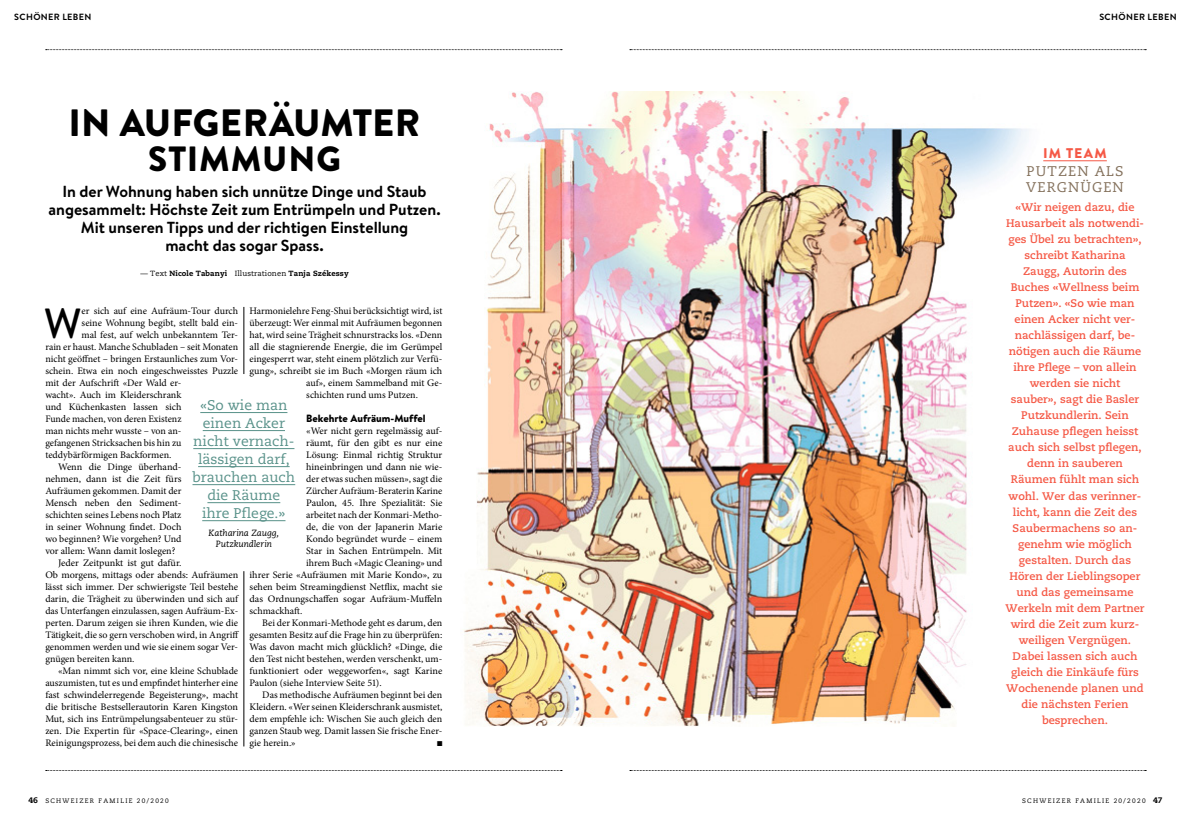
<style>
.page{position:relative;width:1191px;height:823px;background:#fff}
.page>*{position:absolute;margin:0;border:0;box-sizing:border-box;transform-origin:0 0}
._211_GS3sp_Initial_3{font:500 42.1px "Brandon Text";color:#000}
._100_Headline_Story{font:900 38px "Brandon Grotesque";color:#000}
._100_Headline_Story-2{font:900 35px "Brandon Grotesque";letter-spacing:.025em;color:#000}
._110_Lead_Brd_16pt_z{font:700 16px/18px "Brandon Text";color:#000;text-align:center}
.QUOTE_Caeci_15_5pt_x{font:14px/18px "Caecilia";color:#589189;text-align:center}
.TESTIMONIAL_Brd_Tite{font:14px/18px "Caecilia";letter-spacing:.08em;color:#84715c;text-align:center}
.MAGAZIN_Text_CaeciFe{font:700 11px/16px "Caecilia";color:#f55946;text-align:center}
._230_Zwischentitel_B{font:900 10.5px "Brandon Text";color:#000}
._220_GS3sp_mEinz_x08{font:10px/12px "Minion Pro";color:#000;text-align:justify}
._220_GS3sp_oEinz_x08{font:10px "Minion Pro";color:#000}
._211_GS3sp_Initial_3-2{font:10px "Minion Pro";color:#000}
._220_GS3sp_mEinz_x08-2{font:italic 9px/11px "Caecilia";letter-spacing:-.005em;color:#000;text-align:center}
.RUBRIKTITEL_klein_Br{font:700 9px "Brandon Grotesque";letter-spacing:.04em;color:#000}
.PAGINA_8pt_Zahl_x08{font:800 8px "Caecilia";color:#000}
._150_Autorenzeile_Ca{font:800 7.5px "Caecilia";letter-spacing:.015em;color:#000}
._900_Schlusspunkt{font:7px "Zapf Dingbats Std";color:#000}
.PAGINA_6_5pt_Text_x0{font:6.5px "Caecilia";letter-spacing:.2em;color:#000}
.s1{font-weight:400}
.s2{font-family:"Brandon Grotesque";font-weight:900;color:#f55946}
</style>
<div class="page">
<svg style="left:46px;top:49px;width:516px;height:1px"></svg>
<svg style="left:630px;top:49px;width:516px;height:1px"></svg>
<img style="left:464px;top:91px;width:621px;height:634px">
<hr style="left:244px;top:307px;width:1px;height:67px;background:#000">
<hr style="left:244px;top:571px;width:1px;height:175px;background:#000">
<hr style="left:200px;top:412px;width:87px;height:1px;background:#589189">
<hr style="left:203px;top:430px;width:82px;height:1px;background:#589189">
<hr style="left:193px;top:448px;width:101px;height:1px;background:#589189">
<hr style="left:198px;top:466px;width:92px;height:1px;background:#589189">
<hr style="left:192px;top:484px;width:103px;height:1px;background:#589189">
<hr style="left:207px;top:502px;width:73px;height:1px;background:#589189">
<hr style="left:202px;top:520px;width:83px;height:1px;background:#589189">
<svg style="left:993px;top:535px;width:42px;height:115px"></svg>
<hr style="left:1043px;top:160px;width:63px;height:1px;background:#f55946">
<p class="RUBRIKTITEL_klein_Br" style="left:14px;top:11px;width:79px">SCHÖNER LEBEN</p>
<p class="RUBRIKTITEL_klein_Br" style="left:1099px;top:11px;width:79px">SCHÖNER LEBEN</p>
<p class="_100_Headline_Story" style="left:69px;top:96px;width:353px">IN AUFGERÄUMTER</p>
<p class="_100_Headline_Story-2" style="left:148px;top:134px;width:194px">STIMMUNG</p>
<p class="_110_Lead_Brd_16pt_z" style="left:48px;top:182px;width:394px">In der Wohnung haben sich unnütze Dinge und Staub angesammelt: Höchste Zeit zum Entrümpeln und Putzen.<br>Mit unseren Tipps und der richtigen Einstellung<br>macht das sogar Spass.</p>
<p class="_150_Autorenzeile_Ca" style="left:140px;top:268px;width:210px"><span class="s1">— Text</span> Nicole Tabanyi <span class="s1">Illustrationen</span> Tanja Székessy</p>
<p class="_211_GS3sp_Initial_3" style="left:44px;top:294px;width:39px">W</p>
<p class="_211_GS3sp_Initial_3-2" style="left:82px;top:304px;width:158px">er sich auf eine Aufräum-Tour durch</p>
<p class="_220_GS3sp_mEinz_x08" style="left:249px;top:304px;width:194px">Harmonielehre Feng-Shui berücksichtigt wird, ist</p>
<p class="_220_GS3sp_mEinz_x08" style="left:249px;top:316px;width:194px">überzeugt: Wer einmal mit Aufräumen begonnen</p>
<p class="_220_GS3sp_mEinz_x08" style="left:249px;top:328px;width:194px">hat, wird seine Trägheit schnurstracks los. «Denn</p>
<p class="_220_GS3sp_mEinz_x08" style="left:249px;top:340px;width:194px">all die stagnierende Energie, die im Gerümpel</p>
<p class="_220_GS3sp_mEinz_x08" style="left:249px;top:352px;width:194px">eingesperrt war, steht einem plötzlich zur Verfü-</p>
<p class="_220_GS3sp_mEinz_x08" style="left:249px;top:364px;width:194px">gung», schreibt sie im Buch «Morgen räum ich</p>
<p class="_220_GS3sp_mEinz_x08" style="left:306px;top:376px;width:138px">auf», einem Sammelband mit Ge-</p>
<p class="_220_GS3sp_mEinz_x08" style="left:306px;top:388px;width:113px">schichten rund ums Putzen.</p>
<p class="_230_Zwischentitel_B" style="left:306px;top:411px;width:121px">Bekehrte Aufräum-Muffel</p>
<p class="_220_GS3sp_oEinz_x08" style="left:306px;top:424px;width:138px">«Wer nicht gern regelmässig auf-</p>
<p class="_220_GS3sp_oEinz_x08" style="left:306px;top:436px;width:138px">räumt, für den gibt es nur eine</p>
<p class="_220_GS3sp_oEinz_x08" style="left:306px;top:448px;width:138px">Lösung: Einmal richtig Struktur</p>
<p class="_220_GS3sp_oEinz_x08" style="left:306px;top:460px;width:138px">hineinbringen und dann nie wie-</p>
<p class="_220_GS3sp_oEinz_x08" style="left:306px;top:472px;width:138px">der etwas suchen müssen», sagt die</p>
<p class="_220_GS3sp_oEinz_x08" style="left:306px;top:484px;width:138px">Zürcher Aufräum-Beraterin Karine</p>
<p class="_220_GS3sp_oEinz_x08" style="left:306px;top:496px;width:138px">Paulon, 45. Ihre Spezialität: Sie</p>
<p class="_220_GS3sp_oEinz_x08" style="left:306px;top:508px;width:138px">arbeitet nach der Konmari-Metho-</p>
<p class="_220_GS3sp_oEinz_x08" style="left:306px;top:520px;width:138px">de, die von der Japanerin Marie</p>
<p class="_220_GS3sp_oEinz_x08" style="left:306px;top:532px;width:138px">Kondo begründet wurde – einem</p>
<p class="_220_GS3sp_oEinz_x08" style="left:306px;top:544px;width:138px">Star in Sachen Entrümpeln. Mit</p>
<p class="_220_GS3sp_oEinz_x08" style="left:306px;top:556px;width:138px">ihrem Buch «Magic Cleaning» und</p>
<p class="_220_GS3sp_oEinz_x08" style="left:249px;top:568px;width:194px">ihrer Serie «Aufräumen mit Marie Kondo», zu</p>
<p class="_220_GS3sp_oEinz_x08" style="left:249px;top:580px;width:194px">sehen beim Streamingdienst Netflix, macht sie</p>
<p class="_220_GS3sp_oEinz_x08" style="left:249px;top:592px;width:194px">das Ordnungschaffen sogar Aufräum-Muffeln</p>
<p class="_220_GS3sp_oEinz_x08" style="left:249px;top:604px;width:54px">schmackhaft.</p>
<p class="_220_GS3sp_mEinz_x08" style="left:249px;top:616px;width:194px;text-indent:13px">Bei der Konmari-Methode geht es darum, den gesamten Besitz auf die Frage hin zu überprüfen:<br>Was davon macht mich glücklich? «Dinge, die den Test nicht bestehen, werden verschenkt, um&shy;funktioniert oder weggeworfen«, sagt Karine Paulon (siehe Interview Seite 51).</p>
<p class="_220_GS3sp_mEinz_x08" style="left:249px;top:688px;width:194px;text-indent:13px">Das methodische Aufräumen beginnt bei den Kleidern. «Wer seinen Kleiderschrank ausmistet, dem empfehle ich: Wischen Sie auch gleich den ganzen Staub weg. Damit lassen Sie frische Ener&shy;gie herein.»</p>
<p class="_211_GS3sp_Initial_3-2" style="left:82px;top:316px;width:158px">seine Wohnung begibt, stellt bald ein-</p>
<p class="_211_GS3sp_Initial_3-2" style="left:82px;top:328px;width:158px">mal fest, auf welch unbekanntem Ter-</p>
<p class="_211_GS3sp_Initial_3-2" style="left:45px;top:340px;width:194px">rain er haust. Manche Schubladen – seit Monaten</p>
<p class="_211_GS3sp_Initial_3-2" style="left:45px;top:352px;width:194px">nicht geöffnet – bringen Erstaunliches zum Vor-</p>
<p class="_211_GS3sp_Initial_3-2" style="left:45px;top:364px;width:194px">schein. Etwa ein noch eingeschweisstes Puzzle</p>
<p class="_211_GS3sp_Initial_3-2" style="left:45px;top:376px;width:138px">mit der Aufschrift «Der Wald er-</p>
<p class="_211_GS3sp_Initial_3-2" style="left:45px;top:388px;width:138px">wacht». Auch im Kleiderschrank</p>
<p class="_211_GS3sp_Initial_3-2" style="left:45px;top:400px;width:138px">und Küchenkasten lassen sich</p>
<p class="_211_GS3sp_Initial_3-2" style="left:45px;top:412px;width:138px">Funde machen, von deren Existenz</p>
<p class="_211_GS3sp_Initial_3-2" style="left:45px;top:424px;width:138px">man nichts mehr wusste – von an-</p>
<p class="_211_GS3sp_Initial_3-2" style="left:45px;top:436px;width:138px">gefangenen Stricksachen bis hin zu</p>
<p class="_211_GS3sp_Initial_3-2" style="left:45px;top:448px;width:128px">teddybärförmigen Backformen.</p>
<p class="_220_GS3sp_mEinz_x08" style="left:45px;top:460px;width:138px;text-indent:13px">Wenn die Dinge überhand&shy;nehmen, dann ist die Zeit fürs Aufräumen gekommen. Damit der Mensch neben den Sediment&shy;schichten seines Lebens noch Platz in seiner Wohnung findet. Doch wo beginnen? Wie vorgehen? Und vor allem: Wann damit loslegen?</p>
<p class="_220_GS3sp_mEinz_x08" style="left:45px;top:556px;width:195px;text-align:left;text-indent:13px">Jeder Zeitpunkt ist gut dafür.<br>Ob morgens, mittags oder abends: Aufräumen lässt sich immer. Der schwierigste Teil bestehe darin, die Trägheit zu überwinden und sich auf das Unterfangen einzulassen, sagen Aufräum-Ex&shy;perten. Darum zeigen sie ihren Kunden, wie die Tätigkeit, die so gern verschoben wird, in Angriff genommen werden und wie sie einem sogar Ver&shy;gnügen bereiten kann.</p>
<p class="_220_GS3sp_mEinz_x08" style="left:45px;top:664px;width:194px;text-indent:13px">«Man nimmt sich vor, eine kleine Schublade auszumisten, tut es und empfindet hinterher eine fast schwindelerregende Begeisterung», macht die britische Bestsellerautorin Karen Kingston Mut, sich ins Entrümpelungsabenteuer zu stür&shy;zen. Die Expertin für «Space-Clearing», einen Reinigungsprozess, bei dem auch die chinesische</p>
<p class="QUOTE_Caeci_15_5pt_x" style="left:192px;top:396px;width:104px">«So wie man einen Acker nicht vernach&shy;lässigen darf, brauchen auch die Räume ihre Pflege.»</p>
<p class="_220_GS3sp_mEinz_x08-2" style="left:209px;top:527px;width:72px">Katharina Zaugg,<br>Putzkundlerin</p>
<p class="_900_Schlusspunkt" style="left:437px;top:740px;width:7px">■</p>
<p class="TESTIMONIAL_Brd_Tite" style="left:1026px;top:144px;width:98px"><span class="s2">IM TEAM<br></span>PUTZEN ALS</p>
<p class="TESTIMONIAL_Brd_Tite" style="left:1026px;top:178px;width:99px">VERGNÜGEN</p>
<p class="MAGAZIN_Text_CaeciFe" style="left:1005px;top:199px;width:140px">«Wir neigen dazu, die<br>Hausarbeit als notwendi&shy;ges Übel zu betrachten», schreibt Katharina<br>Zaugg, Autorin des<br>Buches «Wellness beim<br>Putzen». «So wie man einen Acker nicht ver&shy;nachlässigen darf, be&shy;nötigen auch die Räume ihre Pflege – von allein werden sie nicht sauber», sagt die Basler<br>Putzkundlerin. Sein<br>Zuhause pflegen heisst auch sich selbst pflegen, denn in sauberen<br>Räumen fühlt man sich wohl. Wer das verinner&shy;licht, kann die Zeit des<br>Saubermachens so an&shy;genehm wie möglich gestalten. Durch das<br>Hören der Lieblingsoper und das gemeinsame<br>Werkeln mit dem Partner wird die Zeit zum kurz&shy;weiligen Vergnügen.<br>Dabei lassen sich auch gleich die Einkäufe fürs<br>Wochenende planen und die nächsten Ferien besprechen.</p>
<p class="PAGINA_8pt_Zahl_x08" style="left:28px;top:794px;width:11px">46</p>
<p class="PAGINA_6_5pt_Text_x0" style="left:45px;top:796px;width:125px">SCHWEIZER FAMILIE 20/2020</p>
<p class="PAGINA_6_5pt_Text_x0" style="left:1022px;top:796px;width:125px">SCHWEIZER FAMILIE 20/2020</p>
<p class="PAGINA_8pt_Zahl_x08" style="left:1153px;top:794px;width:11px">47</p>
</div>
